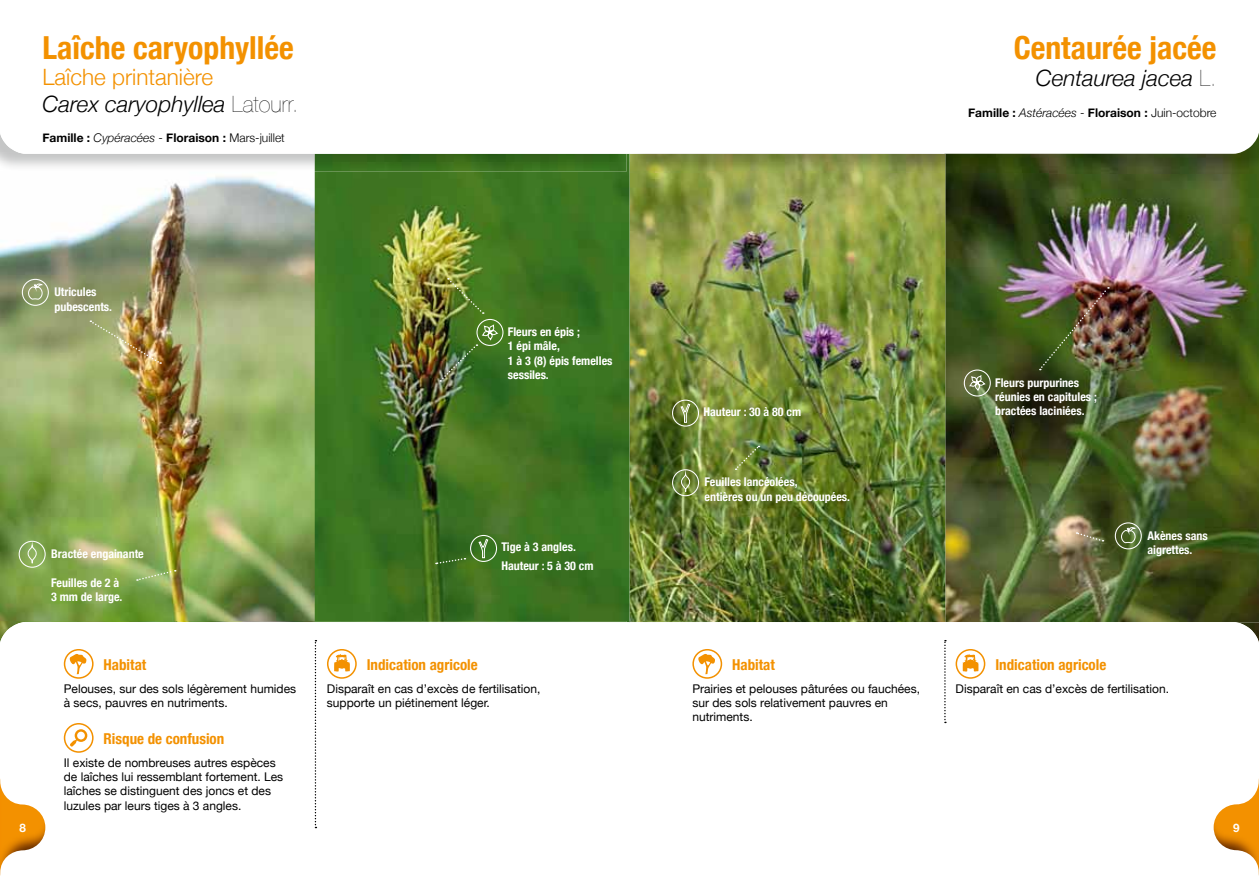
<style>
.page{position:relative;width:1259px;height:893px;background:#fff}
.page>*{position:absolute;margin:0;border:0;box-sizing:border-box;transform-origin:0 0}
.t1{font:700 condensed 31.8px "Helvetica Neue";color:#f39100}
.t2{font:300 22.5px/27px "Helvetica Neue";color:#f39100}
.t3{font:italic 300 22.5px "Helvetica Neue";color:#000}
.t4{font:700 condensed 15px "Helvetica Neue";color:#f39100}
.t5{font:12px/14.4px "Helvetica Neue";color:#000}
.t6{font:700 condensed 12px/14.4px "Helvetica Neue";color:#fff}
.t7{font:700 12px "Helvetica Neue";color:#000}
.t8{font:700 11.7px "Helvetica Neue";color:#fff}
.s1{font-style:italic;color:#000}
.s2{font-weight:200;color:#000}
.s3{font-weight:300;font-style:italic}
.s4{font-weight:300}
.s5{font-weight:200;font-style:normal}
</style>
<div class="page">
<img style="left:945px;top:154px;width:314px;height:468px">
<img style="left:316px;top:154px;width:629px;height:468px">
<div style="left:692px;top:649px;width:30px;height:30px;border:2px solid #f39100;border-radius:50%"></div>
<svg style="left:698px;top:653px;width:17px;height:21px"></svg>
<svg style="left:962px;top:654px;width:16px;height:18px"></svg>
<div style="left:955px;top:649px;width:30px;height:30px;border:2px solid #f39100;border-radius:50%"></div>
<img style="left:0;top:154px;width:316px;height:468px">
<img style="left:315px;top:621px;width:311px;height:1px">
<img style="left:315px;top:154px;width:311px;height:18px">
<svg style="left:0;top:134px;width:629px;height:20px"></svg>
<div style="left:470px;top:535px;width:27px;height:27px;border:1px solid #fff;border-radius:50%"></div>
<svg style="left:478px;top:539px;width:10px;height:19px"></svg>
<div style="left:476px;top:319px;width:27px;height:27px;border:1px solid #fff;border-radius:50%"></div>
<svg style="left:27px;top:545px;width:10px;height:19px"></svg>
<div style="left:19px;top:541px;width:27px;height:27px;border:1px solid #fff;border-radius:50%"></div>
<svg style="left:28px;top:284px;width:15px;height:17px"></svg>
<div style="left:22px;top:279px;width:27px;height:27px;border:1px solid #fff;border-radius:50%"></div>
<div style="left:64px;top:649px;width:30px;height:30px;border:2px solid #f39100;border-radius:50%"></div>
<svg style="left:70px;top:653px;width:16px;height:21px"></svg>
<svg style="left:70px;top:729px;width:17px;height:17px"></svg>
<div style="left:64px;top:723px;width:30px;height:30px;border:2px solid #f39100;border-radius:50%"></div>
<svg style="left:334px;top:654px;width:16px;height:18px"></svg>
<div style="left:327px;top:649px;width:30px;height:30px;border:2px solid #f39100;border-radius:50%"></div>
<svg style="left:315px;top:640px;width:1px;height:188px"></svg>
<img style="left:0;top:779px;width:45px;height:97px">
<img style="left:630px;top:154px;width:315px;height:19px">
<svg style="left:629px;top:133px;width:630px;height:21px"></svg>
<div style="left:672px;top:400px;width:27px;height:27px;border:1px solid #fff;border-radius:50%"></div>
<svg style="left:680px;top:404px;width:10px;height:19px"></svg>
<svg style="left:968px;top:374px;width:18px;height:18px"></svg>
<div style="left:963px;top:369px;width:27px;height:27px;border:1px solid #fff;border-radius:50%"></div>
<svg style="left:681px;top:473px;width:9px;height:19px"></svg>
<div style="left:672px;top:469px;width:27px;height:27px;border:1px solid #fff;border-radius:50%"></div>
<svg style="left:1120px;top:527px;width:15px;height:17px"></svg>
<div style="left:1114px;top:522px;width:27px;height:27px;border:1px solid #fff;border-radius:50%"></div>
<svg style="left:944px;top:640px;width:2px;height:83px"></svg>
<img style="left:1213px;top:779px;width:46px;height:97px">
<img style="left:90px;top:320px;width:71px;height:44px">
<svg style="left:436px;top:557px;width:29px;height:8px"></svg>
<svg style="left:447px;top:278px;width:37px;height:36px"></svg>
<img style="left:439px;top:324px;width:60px;height:58px">
<svg style="left:735px;top:445px;width:24px;height:25px"></svg>
<img style="left:1039px;top:287px;width:70px;height:83px">
<svg style="left:1076px;top:532px;width:27px;height:10px"></svg>
<svg style="left:137px;top:569px;width:39px;height:12px"></svg>
<h1 class="t1" style="left:43px;top:28px;width:253px">Laîche caryophyllée</h1>
<h2 class="t2" style="left:43px;top:63px;width:257px">Laîche printanière<br><span class="s1">Carex caryophyllea</span> <span class="s2">Latourr.</span></h2>
<p class="t7" style="left:43px;top:131px;width:244px">Famille : <span class="s3">Cypéracées</span> <span class="s4">-</span> Floraison : <span class="s4">Mars-juillet</span></p>
<p class="t6" style="left:54px;top:285px;width:59px">Utricules pubescents.</p>
<p class="t6" style="left:508px;top:324px;width:106px">Fleurs en épis ;<br>1 épi mâle,<br>1 à 3 (8) épis femelles sessiles.</p>
<p class="t8" style="left:19px;top:821px;width:8px">8</p>
<p class="t6" style="left:51px;top:546px;width:94px">Bractée engainante</p>
<p class="t6" style="left:51px;top:575px;width:73px">Feuilles de 2 à<br>3 mm de large.</p>
<p class="t4" style="left:104px;top:655px;width:44px">Habitat</p>
<p class="t5" style="left:64px;top:681px;width:234px">Pelouses, sur des sols légèrement humides à secs, pauvres en nutriments.</p>
<p class="t4" style="left:104px;top:729px;width:122px">Risque de confusion</p>
<p class="t5" style="left:64px;top:755px;width:221px">Il existe de nombreuses autres espèces de laîches lui ressemblant fortement. Les laîches se distinguent des joncs et des luzules par leurs tiges à 3 angles.</p>
<p class="t6" style="left:501px;top:537px;width:94px;line-height:18.6px">Tige à 3 angles.<br>Hauteur : 5 à 30 cm</p>
<p class="t4" style="left:367px;top:655px;width:112px">Indication agricole</p>
<p class="t5" style="left:327px;top:681px;width:215px">Disparaît en cas d’excès de fertilisation, supporte un piétinement léger.</p>
<h1 class="t1" style="left:1013px;top:28px;width:204px">Centaurée jacée</h1>
<h2 class="t3" style="left:1036px;top:65px;width:182px">Centaurea jacea <span class="s5">L.</span></h2>
<p class="t7" style="left:968px;top:105px;width:250px">Famille : <span class="s3">Astéracées</span> <span class="s4">-</span> Floraison : <span class="s4">Juin-octobre</span></p>
<p class="t6" style="left:703px;top:404px;width:99px">Hauteur : 30 à 80 cm</p>
<p class="t6" style="left:704px;top:475px;width:147px">Feuilles lancéolées,<br>entières ou un peu découpées.</p>
<p class="t6" style="left:995px;top:375px;width:103px">Fleurs purpurines réunies en capitules ; bractées laciniées.</p>
<p class="t6" style="left:1147px;top:528px;width:62px">Akènes sans aigrettes.</p>
<p class="t4" style="left:732px;top:655px;width:44px">Habitat</p>
<p class="t5" style="left:692px;top:681px;width:229px">Prairies et pelouses pâturées ou fauchées, sur des sols relativement pauvres en nutriments.</p>
<p class="t4" style="left:995px;top:655px;width:112px">Indication agricole</p>
<p class="t5" style="left:955px;top:681px;width:215px">Disparaît en cas d’excès de fertilisation.</p>
<p class="t8" style="left:1233px;top:821px;width:8px">9</p>
</div>
